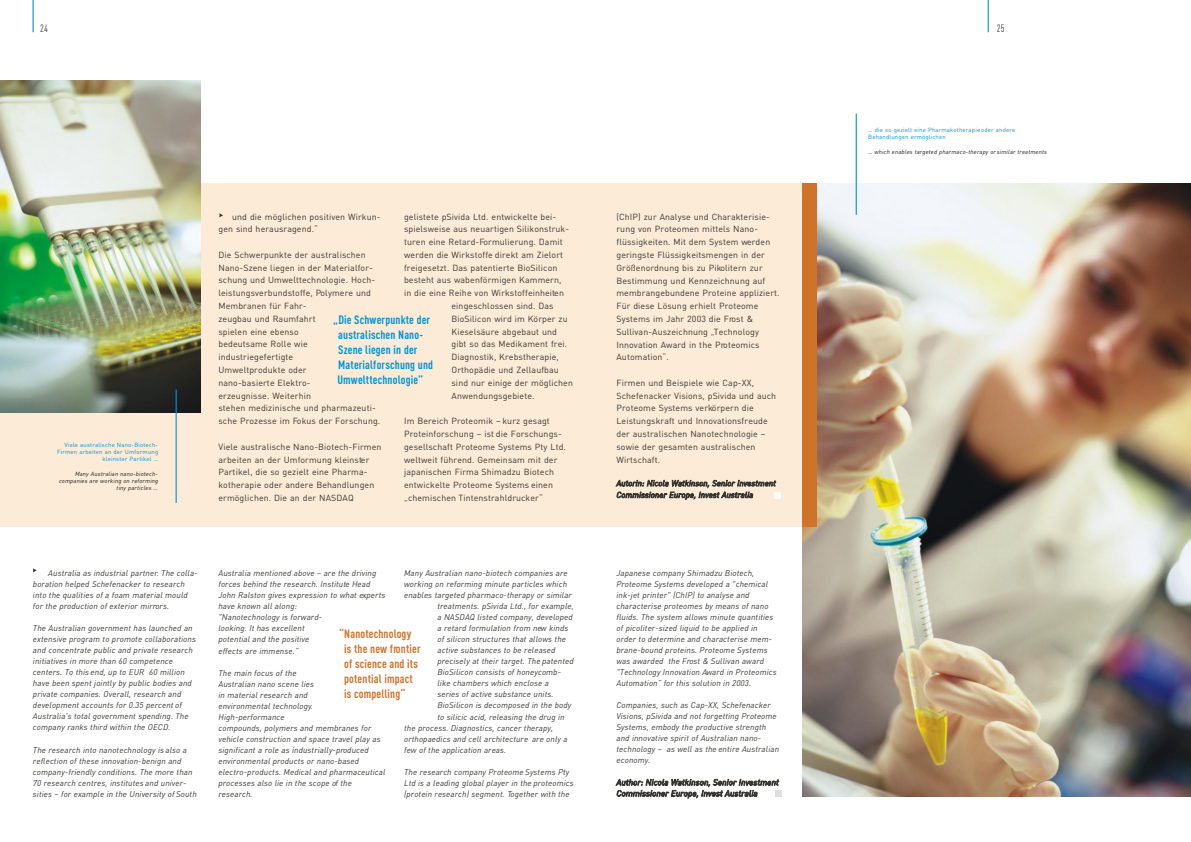
<style>
.page{position:relative;width:1191px;height:842px;background:#fff}
.page>*{position:absolute;margin:0;border:0;box-sizing:border-box;transform-origin:0 0}
.t1{font:700 12px/14.9px "DIN Cond";letter-spacing:.01em;color:#0094d6}
.t2{font:700 12px/14.9px "DIN Cond";letter-spacing:.015em;color:#cf732b}
.t3{font:10.5px "DIN Cond";color:#383633}
.t4{font:8.8px/12.8px "DIN";letter-spacing:.01em;color:#383633}
.t5{font:italic 8.3px/11px "DIN";letter-spacing:.01em;color:#383633}
.t6{font:italic 8px/11.6px "DIN";letter-spacing:.01em;color:#383633}
.t7{font:6px/7.3px "DIN";letter-spacing:.025em;color:#0094de;text-align:right}
.t8{font:italic 6px/7.3px "DIN";letter-spacing:.025em;color:#1f1a17;text-align:right}
</style>
<div class="page">
<div style="left:0;top:183px;width:1191px;height:344px;background:#fcebd6"></div>
<img style="left:0;top:81px;width:201px;height:331px">
<hr style="left:176px;top:390px;width:1px;height:113px;background:#0094de">
<hr style="left:33px;top:0;width:1px;height:32px;background:#0094de">
<img style="left:803px;top:183px;width:388px;height:614px">
<div style="left:803px;top:183px;width:14px;height:344px;background:#cf732b"></div>
<svg style="left:219px;top:213px;width:4px;height:4px"></svg>
<svg style="left:775px;top:493px;width:6px;height:6px"></svg>
<div style="left:775px;top:790px;width:6px;height:7px;background:#dedede"></div>
<hr style="left:988px;top:0;width:1px;height:32px;background:#0094de">
<hr style="left:856px;top:114px;width:1px;height:101px;background:#0094de">
<p class="t3" style="left:40px;top:23px;width:9px">24</p>
<p class="t3" style="left:997px;top:24px;width:9px">25</p>
<p class="t7" style="left:57px;top:441px;width:103px">Viele australische Nano-Biotech-<br>Firmen arbeiten an der Umformung kleinster Partikel …</p>
<p class="t8" style="left:59px;top:471px;width:101px">Many Australian nano-biotech&shy;companies are working on reforming tiny particles …</p>
<p class="t4" style="left:404px;top:211px;width:154px">gelistete pSivida Ltd. entwickelte bei-</p>
<p class="t4" style="left:404px;top:224px;width:167px">spielsweise aus neuartigen Silikonstruk-</p>
<p class="t4" style="left:404px;top:236px;width:160px">turen eine Retard-Formulierung. Damit</p>
<p class="t4" style="left:404px;top:249px;width:161px">werden die Wirkstoffe direkt am Zielort</p>
<p class="t4" style="left:404px;top:262px;width:155px">freigesetzt. Das patentierte BioSilicon</p>
<p class="t4" style="left:404px;top:275px;width:159px">besteht aus wabenförmigen Kammern,</p>
<p class="t4" style="left:404px;top:287px;width:161px">in die eine Reihe von Wirkstoffeinheiten</p>
<p class="t4" style="left:452px;top:300px;width:104px">eingeschlossen sind. Das</p>
<p class="t4" style="left:452px;top:313px;width:118px">BioSilicon wird im Körper zu</p>
<p class="t4" style="left:452px;top:326px;width:107px">Kieselsäure abgebaut und</p>
<p class="t4" style="left:452px;top:339px;width:117px">gibt so das Medikament frei.</p>
<p class="t4" style="left:452px;top:351px;width:109px">Diagnostik, Krebstherapie,</p>
<p class="t4" style="left:452px;top:364px;width:109px">Orthopädie und Zellaufbau</p>
<p class="t4" style="left:452px;top:377px;width:123px">sind nur einige der möglichen</p>
<p class="t4" style="left:452px;top:390px;width:85px">Anwendungsgebiete.</p>
<p class="t4" style="left:404px;top:415px;width:163px">Im Bereich Proteomik – kurz gesagt Proteinforschung – ist die Forschungs&shy;gesellschaft Proteome Systems Pty Ltd. weltweit führend. Gemeinsam mit der japanischen Firma Shimadzu Biotech entwickelte Proteome Systems einen „chemischen Tintenstrahldrucker“</p>
<p class="t4" style="left:218px;top:211px;width:164px;text-indent:14px">und die möglichen positiven Wirkun&shy;gen sind herausragend.“</p>
<p class="t4" style="left:218px;top:249px;width:163px">Die Schwerpunkte der australischen<br>Nano-Szene liegen in der Materialfor&shy;schung und Umwelttechnologie. Hoch&shy;leistungsverbundstoffe, Polymere und<br>Membranen für Fahr-<br>zeugbau und Raumfahrt<br>spielen eine ebenso<br>bedeutsame Rolle wie industriegefertigte<br>Umweltprodukte oder<br>nano-basierte Elektro-<br>erzeugnisse. Weiterhin<br>stehen medizinische und pharmazeuti&shy;sche Prozesse im Fokus der Forschung.</p>
<p class="t4" style="left:218px;top:441px;width:165px">Viele australische Nano-Biotech-Firmen arbeiten an der Umformung kleinster Partikel, die so gezielt eine Pharma&shy;kotherapie oder andere Behandlungen ermöglichen. Die an der NASDAQ</p>
<h1 class="t1" style="left:337px;top:313px;width:97px;text-indent:-4px">„Die Schwerpunkte der australischen Nano-<br>Szene liegen in der<br>Materialforschung und<br>Umwelttechnologie”</h1>
<p class="t5" style="left:33px;top:568px;width:166px;text-indent:15px">Australia as industrial partner. The colla&shy;boration helped Schefenacker to research into the qualities of a foam material mould for the production of exterior mirrors.</p>
<p class="t5" style="left:33px;top:623px;width:164px">The Australian government has launched an extensive program to promote collaborations and concentrate public and private research initiatives in more than 60 competence centers. To this end, up to EUR 60 million have been spent jointly by public bodies and private companies. Overall, research and development accounts for 0.35 percent of Australia's total government spending. The company ranks third within the OECD.</p>
<p class="t5" style="left:33px;top:745px;width:165px">The research into nanotechnology is also a reflection of these innovation-benign and company-friendly conditions. The more than 70 research centres, institutes and univer&shy;sities – for example in the University of South</p>
<p class="t5" style="left:404px;top:568px;width:165px">Many Australian nano-biotech companies are</p>
<p class="t5" style="left:404px;top:579px;width:165px">working on reforming minute particles which</p>
<p class="t5" style="left:404px;top:590px;width:169px">enables targeted pharmaco-therapy or similar</p>
<p class="t5" style="left:437px;top:601px;width:138px">treatments. pSivida Ltd., for example,</p>
<p class="t5" style="left:437px;top:612px;width:137px">a NASDAQ listed company, developed</p>
<p class="t5" style="left:437px;top:623px;width:132px">a retard formulation from new kinds</p>
<p class="t5" style="left:437px;top:634px;width:130px">of silicon structures that allows the</p>
<p class="t5" style="left:437px;top:646px;width:120px">active substances to be released</p>
<p class="t5" style="left:437px;top:657px;width:138px">precisely at their target. The patented</p>
<p class="t5" style="left:437px;top:668px;width:125px">BioSilicon consists of honeycomb-</p>
<p class="t5" style="left:437px;top:679px;width:113px">like chambers which enclose a</p>
<p class="t5" style="left:437px;top:690px;width:118px">series of active substance units.</p>
<p class="t5" style="left:437px;top:701px;width:135px">BioSilicon is decomposed in the body</p>
<p class="t5" style="left:437px;top:712px;width:129px">to silicic acid, releasing the drug in</p>
<p class="t5" style="left:404px;top:723px;width:151px">the process. Diagnostics, cancer therapy,</p>
<p class="t5" style="left:404px;top:734px;width:165px">orthopaedics and cell architecture are only a</p>
<p class="t5" style="left:404px;top:745px;width:104px">few of the application areas.</p>
<p class="t5" style="left:404px;top:767px;width:171px">The research company Proteome Systems Pty<br>Ltd is a leading global player in the proteomics (protein research) segment. Together with the</p>
<p class="t5" style="left:218px;top:568px;width:168px">Australia mentioned above – are the driving forces behind the research. Institute Head<br>John Ralston gives expression to what experts have known all along:<br>"Nanotechnology is forward-<br>looking. It has excellent<br>potential and the positive<br>effects are immense.”</p>
<p class="t5" style="left:218px;top:668px;width:169px">The main focus of the<br>Australian nano scene lies<br>in material research and<br>environmental technology.<br>High-performance<br>compounds, polymers and membranes for vehicle construction and space travel play as significant a role as industrially-produced environmental products or nano-based electro-products. Medical and pharmaceutical processes also lie in the scope of the research.</p>
<h1 class="t2" style="left:344px;top:627px;width:78px;text-indent:-5px">“Nanotechnology is the new frontier of science and its potential impact is compelling“</h1>
<p class="t4" style="left:616px;top:211px;width:165px">(ChIP) zur Analyse und Charakterisie&shy;rung von Proteomen mittels Nano&shy;flüssigkeiten. Mit dem System werden geringste Flüssigkeitsmengen in der Größenordnung bis zu Pikolitern zur Bestimmung und Kennzeichnung auf membrangebundene Proteine appliziert.<br>Für diese Lösung erhielt Proteome Systems im Jahr 2003 die Frost &amp; Sullivan-Auszeichnung „Technology Innovation Award in the Proteomics Automation“.</p>
<p class="t4" style="left:616px;top:377px;width:161px">Firmen und Beispiele wie Cap-XX, Schefenacker Visions, pSivida und auch Proteome Systems verkörpern die Leistungskraft und Innovationsfreude der australischen Nanotechnologie – sowie der gesamten australischen Wirtschaft.</p>
<p class="t6" style="left:616px;top:478px;width:161px">Autorin: Nicola Watkinson, Senior Investment<br>Commissioner Europe, Invest Australia</p>
<p class="t5" style="left:616px;top:568px;width:162px">Japanese company Shimadzu Biotech, Proteome Systems developed a "chemical ink-jet printer" (ChIP) to analyse and characterise proteomes by means of nano fluids. The system allows minute quantities of picoliter-sized liquid to be applied in order to determine and characterise mem&shy;brane-bound proteins. Proteome Systems was awarded the Frost &amp; Sullivan award "Technology Innovation Award in Proteomics Automation” for this solution in 2003.</p>
<p class="t5" style="left:616px;top:700px;width:164px">Companies, such as Cap-XX, Schefenacker Visions, pSivida and not forgetting Proteome Systems, embody the productive strength and innovative spirit of Australian nano&shy;technology – as well as the entire Australian economy.</p>
<p class="t5" style="left:616px;top:778px;width:164px">Author: Nicola Watkinson, Senior Investment<br>Commissioner Europe, Invest Australia</p>
<p class="t7" style="left:868px;top:127px;width:149px;text-align:left">… die so gezielt eine Pharmakotherapie oder andere<br>Behandlungen ermöglichen</p>
<p class="t8" style="left:868px;top:149px;width:180px">… which enables targeted pharmaco-therapy or similar treatments</p>
</div>
